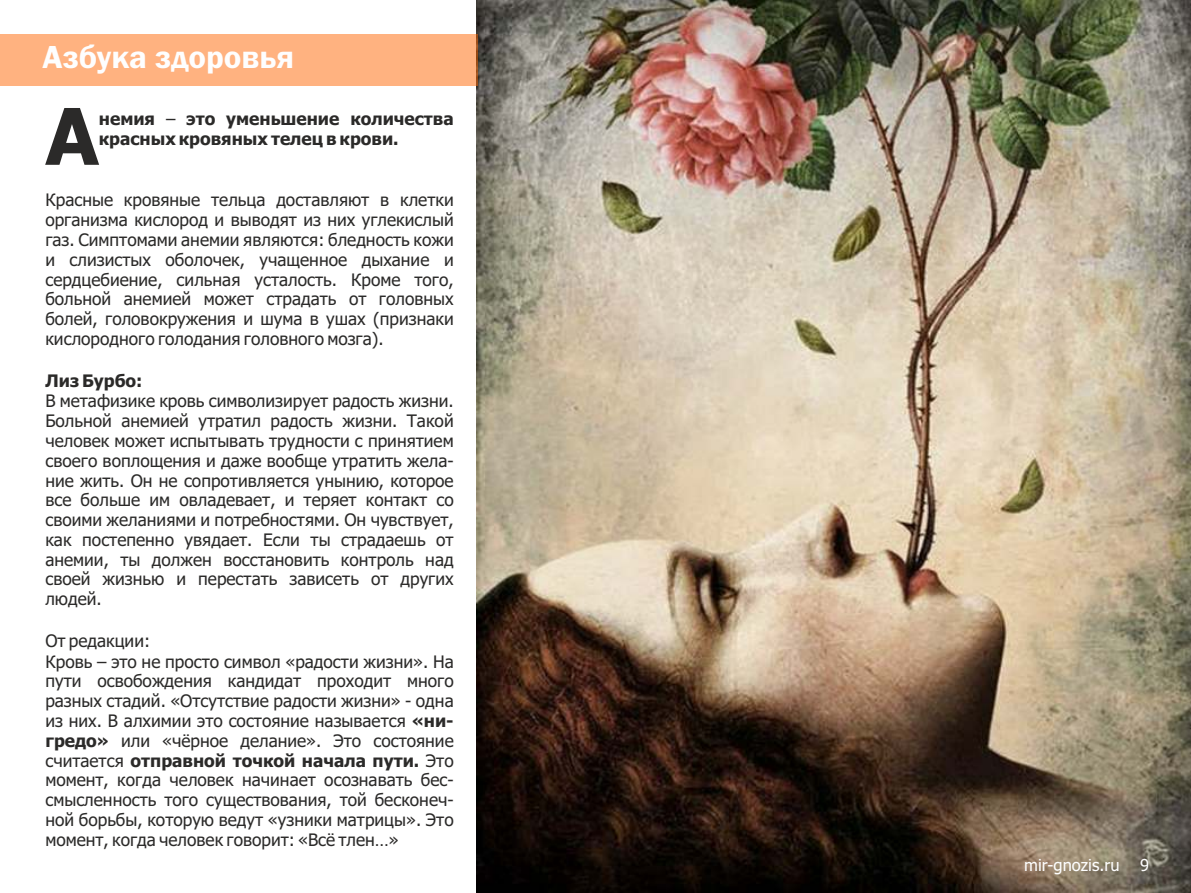
<style>
.page{position:relative;width:1191px;height:893px;background:#fff}
.page>*{position:absolute;margin:0;border:0;box-sizing:border-box;transform-origin:0 0}
.t1{font:700 78.15px "Tahoma";color:#2b2a29}
.t2{font:600 33px "Franklin Gothic";color:#fefefe}
.t3{font:17.25px/19.8px "Tahoma";color:#2b2a29;text-align:justify}
.t4{font:700 17.25px "Tahoma";color:#2b2a29}
.t5{font:16.5px "Tahoma";color:#fefefe}
.s1{font-weight:400}
.s2{font-weight:700}
</style>
<div class="page">
<img style="left:476px;top:0;width:715px;height:893px">
<div style="left:0;top:34px;width:477px;height:51px;background:#ffb280"></div>
<h2 class="t2" style="left:43px;top:45px;width:253px">Азбука здоровья</h2>
<h1 class="t1" style="left:45px;top:105px;width:55px">А</h1>
<p class="t4" style="left:99px;top:112px;width:356px">немия <span class="s1">–</span> это уменьшение количества</p>
<p class="t4" style="left:99px;top:132px;width:301px">красных кровяных телец в крови.</p>
<p class="t3" style="left:45px;top:192px;width:410px">Красные кровяные тельца доставляют в клетки организма кислород и выводят из них углекислый газ. Симптомами анемии являются: бледность кожи и слизистых оболочек, учащенное дыхание и сердцебиение, сильная усталость. Кроме того, больной анемией может страдать от головных болей, головокружения и шума в ушах (признаки кислородного голодания головного мозга).</p>
<p class="t4" style="left:45px;top:373px;width:99px">Лиз Бурбо:</p>
<p class="t3" style="left:45px;top:393px;width:410px">В метафизике кровь символизирует радость жизни.<br>Больной анемией утратил радость жизни. Такой человек может испытывать трудности с принятием своего воплощения и даже вообще утратить жела&shy;ние жить. Он не сопротивляется унынию, которое все больше им овладевает, и теряет контакт со своими желаниями и потребностями. Он чувствует, как постепенно увядает. Если ты страдаешь от анемии, ты должен восстановить контроль над своей жизнью и перестать зависеть от других людей.</p>
<p class="t3" style="left:45px;top:632px;width:106px">От редакции:</p>
<p class="t3" style="left:45px;top:653px;width:410px">Кровь – это не просто символ «радости жизни». На пути освобождения кандидат проходит много разных стадий. «Отсутствие радости жизни» - одна из них. В алхимии это состояние называется <span class="s2">«ни&shy;гредо»</span> или «чёрное делание». Это состояние считается <span class="s2">отправной точкой начала пути.</span> Это момент, когда человек начинает осознавать бес&shy;смысленность того существования, той бесконеч&shy;ной борьбы, которую ведут «узники матрицы». Это момент, когда человек говорит: «Всё тлен…»</p>
<p class="t5" style="left:1024px;top:859px;width:97px">mir-gnozis.ru</p>
<p class="t5" style="left:1140px;top:859px;width:11px">9</p>
</div>
